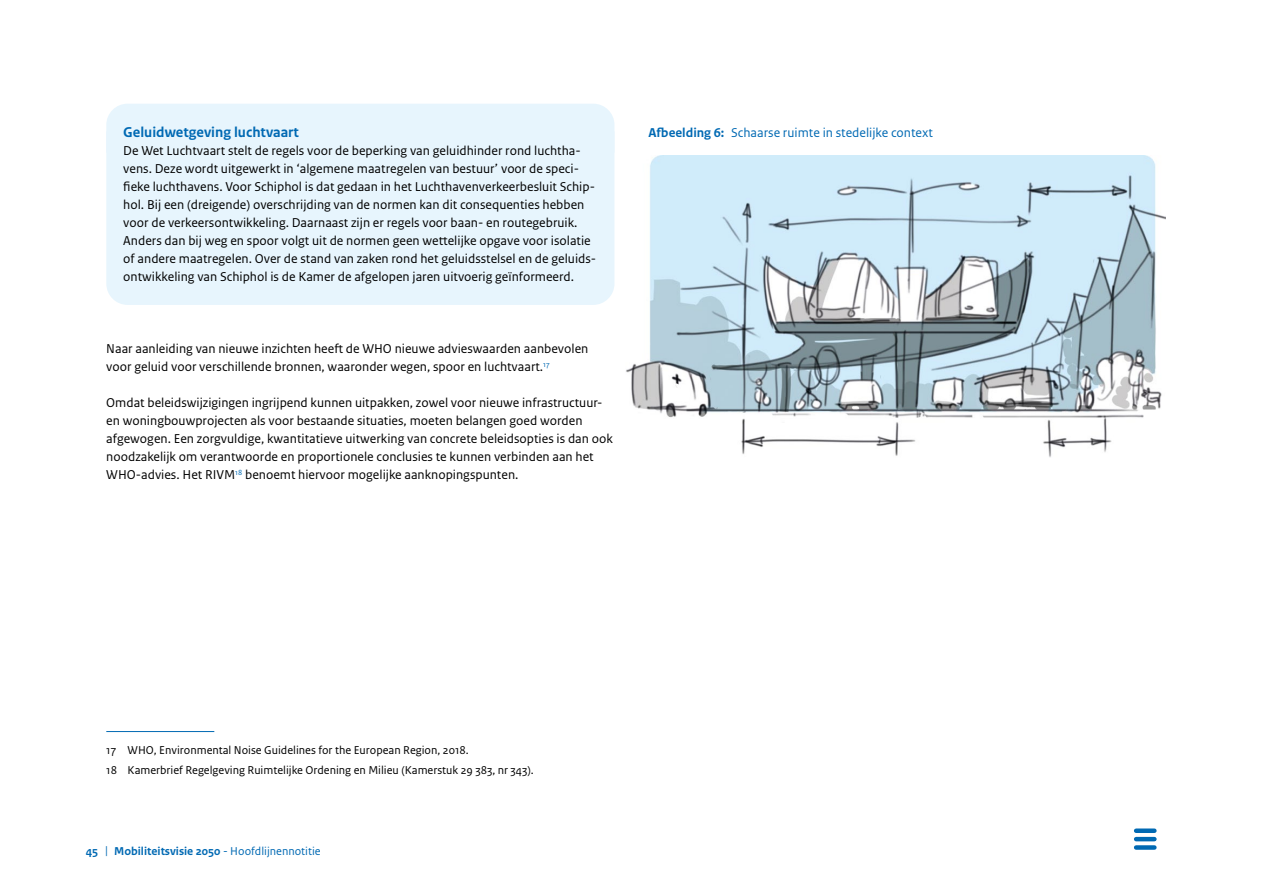
<style>
.page{position:relative;width:1263px;height:893px;background:#fff}
.page>*{position:absolute;margin:0;border:0;box-sizing:border-box;transform-origin:0 0}
.K_-_tussenkopje_-_H4{font:700 15px "Rijksoverheid Sans Text";color:#0069b3}
.K_-_platte_tekst_wit{font:13.5px/18px "Rijksoverheid Sans Text";color:#000}
.Platte_tekst_-_P{font:13.5px/18px "Rijksoverheid Sans Text";color:#000}
.Figuurtitel{font:13.5px "Rijksoverheid Sans Text";color:#0069b3}
.Voetnoot_-_P{font:12px "Rijksoverheid Sans Text";color:#000}
.t1{font:700 12px "Rijksoverheid Sans Text";color:#0069b3}
.s1{font-weight:700}
.s2{font-weight:400}
</style>
<div class="page">
<div style="left:1136px;top:828px;width:18px;height:5px;background:#0069b3"></div>
<hr style="left:1136px;top:837px;width:18px;height:4px;background:#0069b3">
<div style="left:1136px;top:845px;width:18px;height:5px;background:#0069b3"></div>
<div style="left:106px;top:104px;width:508px;height:27px;background:#e7f5fd"></div>
<div style="left:106px;top:131px;width:508px;height:174px;background:#e7f5fd"></div>
<hr style="left:106px;top:731px;width:108px;height:1px;background:#0069b3">
<img style="left:626px;top:155px;width:540px;height:303px">
<h4 class="K_-_tussenkopje_-_H4" style="left:123px;top:124px;width:177px">Geluidwetgeving luchtvaart</h4>
<p class="K_-_platte_tekst_wit" style="left:123px;top:142px;width:474px">De Wet Luchtvaart stelt de regels voor de beperking van geluidhinder rond luchtha&shy;vens. Deze wordt uitgewerkt in ‘algemene maatregelen van bestuur’ voor de speci&shy;fieke luchthavens. Voor Schiphol is dat gedaan in het Luchthavenverkeerbesluit Schip&shy;hol. Bij een (dreigende) overschrijding van de normen kan dit consequenties hebben voor de verkeersontwikkeling. Daarnaast zijn er regels voor baan- en routegebruik.<br>Anders dan bij weg en spoor volgt uit de normen geen wettelijke opgave voor isolatie of andere maatregelen. Over de stand van zaken rond het geluidsstelsel en de geluids&shy;ontwikkeling van Schiphol is de Kamer de afgelopen jaren uitvoerig geïnformeerd.</p>
<p class="Platte_tekst_-_P" style="left:106px;top:340px;width:484px">Naar aanleiding van nieuwe inzichten heeft de WHO nieuwe advieswaarden aanbevolen voor geluid voor verschillende bronnen, waaronder wegen, spoor en luchtvaart.<sup>17</sup></p>
<p class="Platte_tekst_-_P" style="left:106px;top:394px;width:508px">Omdat beleidswijzigingen ingrijpend kunnen uitpakken, zowel voor nieuwe infrastructuur&shy;en woningbouwprojecten als voor bestaande situaties, moeten belangen goed worden afgewogen. Een zorgvuldige, kwantitatieve uitwerking van concrete beleidsopties is dan ook noodzakelijk om verantwoorde en proportionele conclusies te kunnen verbinden aan het WHO-advies. Het RIVM<sup>18</sup> benoemt hiervoor mogelijke aanknopingspunten.</p>
<p class="Figuurtitel" style="left:648px;top:125px;width:286px"><span class="s1">Afbeelding 6:</span> Schaarse ruimte in stedelijke context</p>
<p class="Voetnoot_-_P" style="left:106px;top:743px;width:364px">17 WHO, Environmental Noise Guidelines for the European Region, 2018.</p>
<p class="Voetnoot_-_P" style="left:106px;top:763px;width:429px">18 Kamerbrief Regelgeving Ruimtelijke Ordening en Milieu (Kamerstuk 29 383, nr 343).</p>
<p class="t1" style="left:86px;top:844px;width:236px">45 <span class="s2">|</span> Mobiliteitsvisie 2050 <span class="s2">- Hoofdlijnennotitie</span></p>
</div>
